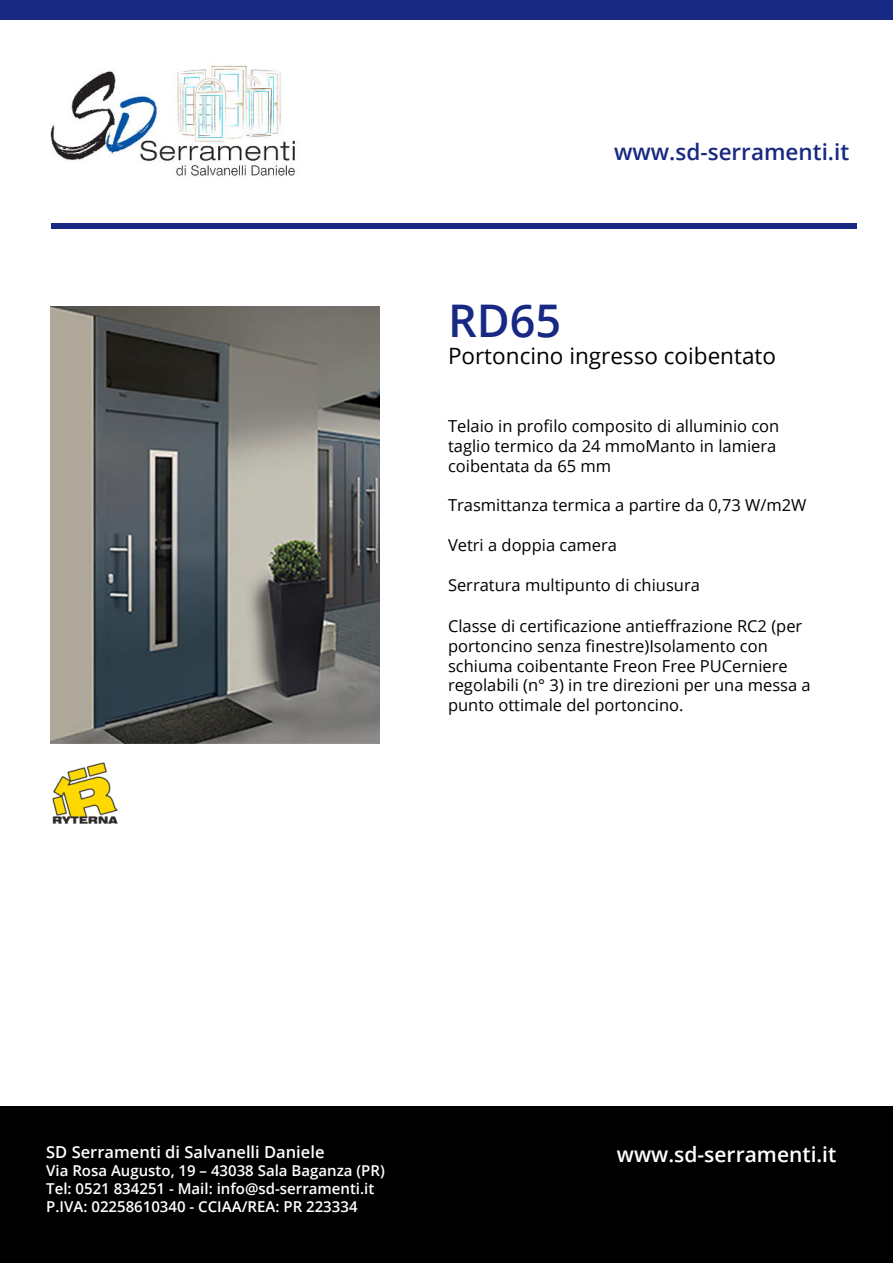
<style>
.page{position:relative;width:893px;height:1263px;background:#fff}
.page>*{position:absolute;margin:0;border:0;box-sizing:border-box;transform-origin:0 0}
.t1{font:600 45px "Open Sans";color:#172982}
.t2{font:22.5px "Open Sans";color:#000}
.t3{font:600 22.5px "Open Sans";color:#172982}
.t4{font:600 21px "Open Sans";color:#fff}
.t5{font:16.5px/19.8px "Open Sans";color:#000}
.t6{font:600 16.5px "Open Sans";color:#fff}
.t7{font:600 15px/18px "Open Sans";color:#fff}
</style>
<div class="page">
<img style="left:50px;top:64px;width:246px;height:112px">
<img style="left:51px;top:306px;width:328px;height:438px">
<div style="left:0;top:1106px;width:893px;height:157px;background:#000"></div>
<div style="left:0;top:0;width:893px;height:19px;background:#172982"></div>
<img style="left:52px;top:762px;width:66px;height:62px">
<div style="left:51px;top:223px;width:806px;height:5px;background:#172982"></div>
<h2 class="t3" style="left:614px;top:143px;width:237px">www.sd-serramenti.it</h2>
<h1 class="t1" style="left:448px;top:302px;width:115px">RD65</h1>
<h2 class="t2" style="left:448px;top:347px;width:330px">Portoncino ingresso coibentato</h2>
<p class="t5" style="left:448px;top:416px;width:333px">Telaio in profilo composito di alluminio con taglio termico da 24 mmoManto in lamiera coibentata da 65 mm</p>
<p class="t5" style="left:448px;top:495px;width:360px">Trasmittanza termica a partire da 0,73 W/m2W</p>
<p class="t5" style="left:448px;top:535px;width:171px">Vetri a doppia camera</p>
<p class="t5" style="left:448px;top:574px;width:253px">Serratura multipunto di chiusura</p>
<p class="t5" style="left:448px;top:616px;width:364px">Classe di certificazione antieffrazione RC2 (per portoncino senza finestre)Isolamento con schiuma coibentante Freon Free PUCerniere regolabili (n° 3) in tre direzioni per una messa a punto ottimale del portoncino.</p>
<p class="t6" style="left:46px;top:1146px;width:280px">SD Serramenti di Salvanelli Daniele</p>
<p class="t7" style="left:46px;top:1163px;width:340px">Via Rosa Augusto, 19 – 43038 Sala Baganza (PR)<br>Tel: 0521 834251 - Mail: info@sd-serramenti.it<br>P.IVA: 02258610340 - CCIAA/REA: PR 223334</p>
<p class="t4" style="left:617px;top:1146px;width:221px">www.sd-serramenti.it</p>
</div>
